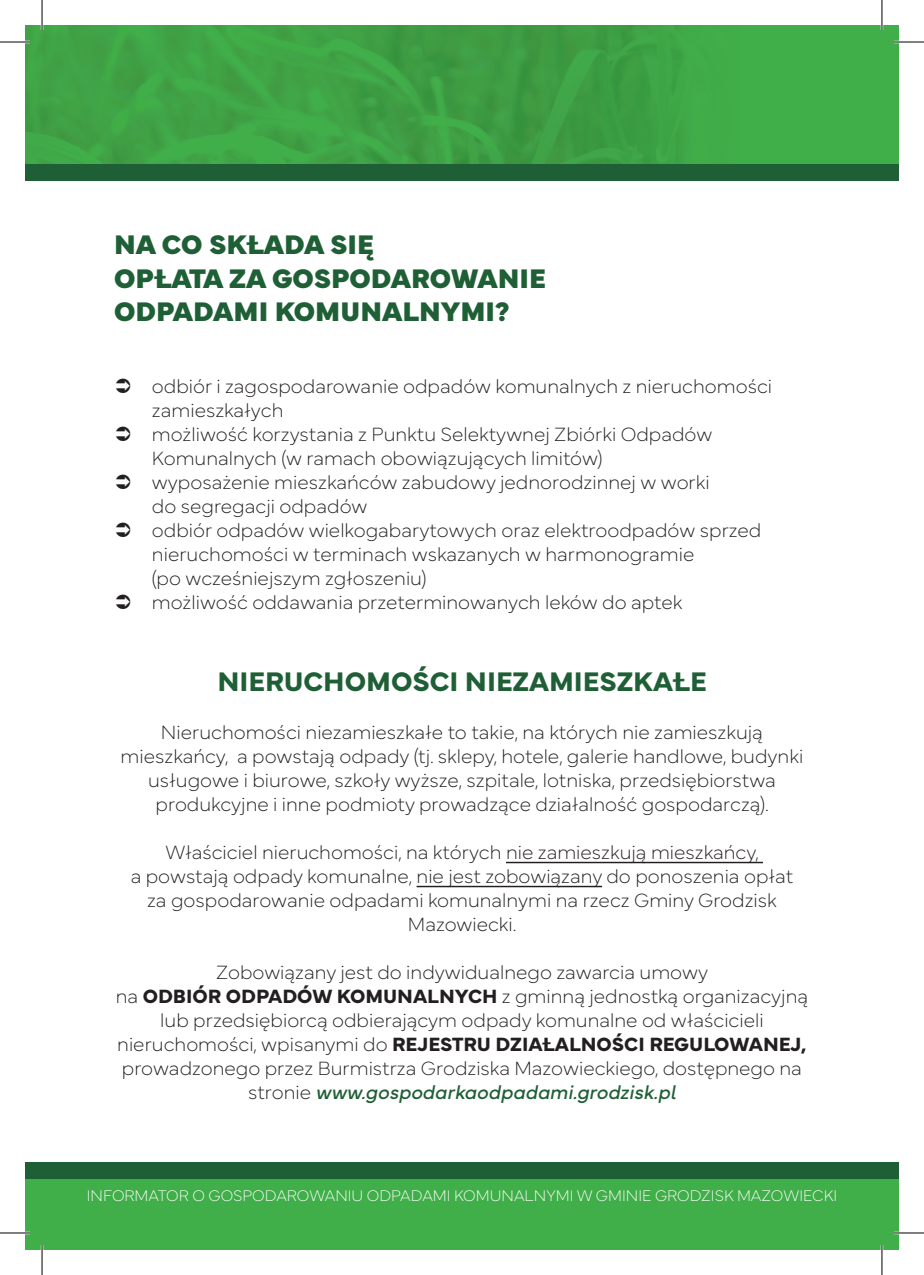
<style>
.page{position:relative;width:924px;height:1275px;background:#fff}
.page>*{position:absolute;margin:0;border:0;box-sizing:border-box;transform-origin:0 0}
.t1{font:900 28px/33.6px "Mundial";color:#1f5f36}
.t2{font:700 28px "Mundial";color:#1f5f36}
.t3{font:20px/24px "Mundial Hair";color:#231f20;text-align:center}
.t4{font:700 20px "Mundial";color:#231f20}
.t5{font:italic 20px "Mundial";color:#1f5f36}
.t6{font:16px "Mundial Hair";color:#fff}
.s1{font-family:"Mundial";font-weight:700}
.s2{font-family:"Mundial Hair";font-weight:400}
.s3{font-family:"Mundial Hair";font-style:normal;color:#231f20}
</style>
<div class="page">
<hr style="left:505px;top:861px;width:257px;height:2px;background:#231f20">
<hr style="left:416px;top:885px;width:185px;height:2px;background:#231f20">
<div style="left:25px;top:42px;width:873px;height:139px;background:#1f5f36"></div>
<div style="left:25px;top:1162px;width:873px;height:88px;background:#1f5f36"></div>
<div style="left:25px;top:1179px;width:873px;height:71px;background:#40ae49"></div>
<img style="left:25px;top:25px;width:856px;height:139px">
<hr style="left:0;top:41px;width:30px;height:2px;background:#fff">
<hr style="left:0;top:1231px;width:30px;height:3px;background:#fff">
<hr style="left:893px;top:1231px;width:30px;height:3px;background:#fff">
<hr style="left:41px;top:0;width:2px;height:30px;background:#fff">
<hr style="left:41px;top:1245px;width:2px;height:30px;background:#fff">
<hr style="left:880px;top:0;width:2px;height:30px;background:#fff">
<hr style="left:880px;top:1245px;width:2px;height:30px;background:#fff">
<hr style="left:0;top:42px;width:30px;height:1px;background:#000">
<hr style="left:893px;top:42px;width:30px;height:1px;background:#000">
<hr style="left:0;top:1232px;width:30px;height:1px;background:#000">
<hr style="left:893px;top:1232px;width:30px;height:1px;background:#000">
<hr style="left:42px;top:0;width:1px;height:30px;background:#000">
<hr style="left:42px;top:1245px;width:1px;height:30px;background:#000">
<hr style="left:881px;top:0;width:1px;height:30px;background:#000">
<hr style="left:881px;top:1245px;width:1px;height:30px;background:#000">
<h1 class="t1" style="left:114px;top:225px;width:433px">NA CO SKŁADA SIĘ<br>OPŁATA ZA GOSPODAROWANIE<br>ODPADAMI KOMUNALNYMI?</h1>
<p class="t3" style="left:152px;top:372px;width:621px;text-align:left">odbiór i zagospodarowanie odpadów komunalnych z nieruchomości zamieszkałych<br>możliwość korzystania z Punktu Selektywnej Zbiórki Odpadów Komunalnych (w ramach obowiązujących limitów)<br>wyposażenie mieszkańców zabudowy jednorodzinnej w worki<br>do segregacji odpadów<br>odbiór odpadów wielkogabarytowych oraz elektroodpadów sprzed nieruchomości w terminach wskazanych w harmonogramie<br>(po wcześniejszym zgłoszeniu)<br>możliwość oddawania przeterminowanych leków do aptek</p>
<h1 class="t2" style="left:217px;top:659px;width:490px">NIERUCHOMOŚCI NIEZAMIESZKAŁE</h1>
<p class="t3" style="left:121px;top:718px;width:683px">Nieruchomości niezamieszkałe to takie, na których nie zamieszkują mieszkańcy, a powstają odpady (tj. sklepy, hotele, galerie handlowe, budynki usługowe i biurowe, szkoły wyższe, szpitale, lotniska, przedsiębiorstwa produkcyjne i inne podmioty prowadzące działalność gospodarczą).</p>
<p class="t3" style="left:131px;top:838px;width:663px">Właściciel nieruchomości, na których nie zamieszkują mieszkańcy,<br>a powstają odpady komunalne, nie jest zobowiązany do ponoszenia opłat za gospodarowanie odpadami komunalnymi na rzecz Gminy Grodzisk Mazowiecki.</p>
<p class="t3" style="left:116px;top:958px;width:693px">Zobowiązany jest do indywidualnego zawarcia umowy<br>na <span class="s1">ODBIÓR ODPADÓW KOMUNALNYCH</span> z gminną jednostką organizacyjną lub przedsiębiorcą odbierającym odpady komunalne od właścicieli</p>
<p class="t4" style="left:117px;top:1028px;width:690px"><span class="s2">nieruchomości, wpisanymi do</span> REJESTRU DZIAŁALNOŚCI REGULOWANEJ,</p>
<p class="t3" style="left:122px;top:1054px;width:681px">prowadzonego przez Burmistrza Grodziska Mazowieckiego, dostępnego na</p>
<p class="t5" style="left:248px;top:1076px;width:429px"><span class="s3">stronie</span> www.gospodarkaodpadami.grodzisk.pl</p>
<p class="t6" style="left:87px;top:1183px;width:751px">INFORMATOR O GOSPODAROWANIU ODPADAMI KOMUNALNYMI W GMINIE GRODZISK MAZOWIECKI</p>
</div>
